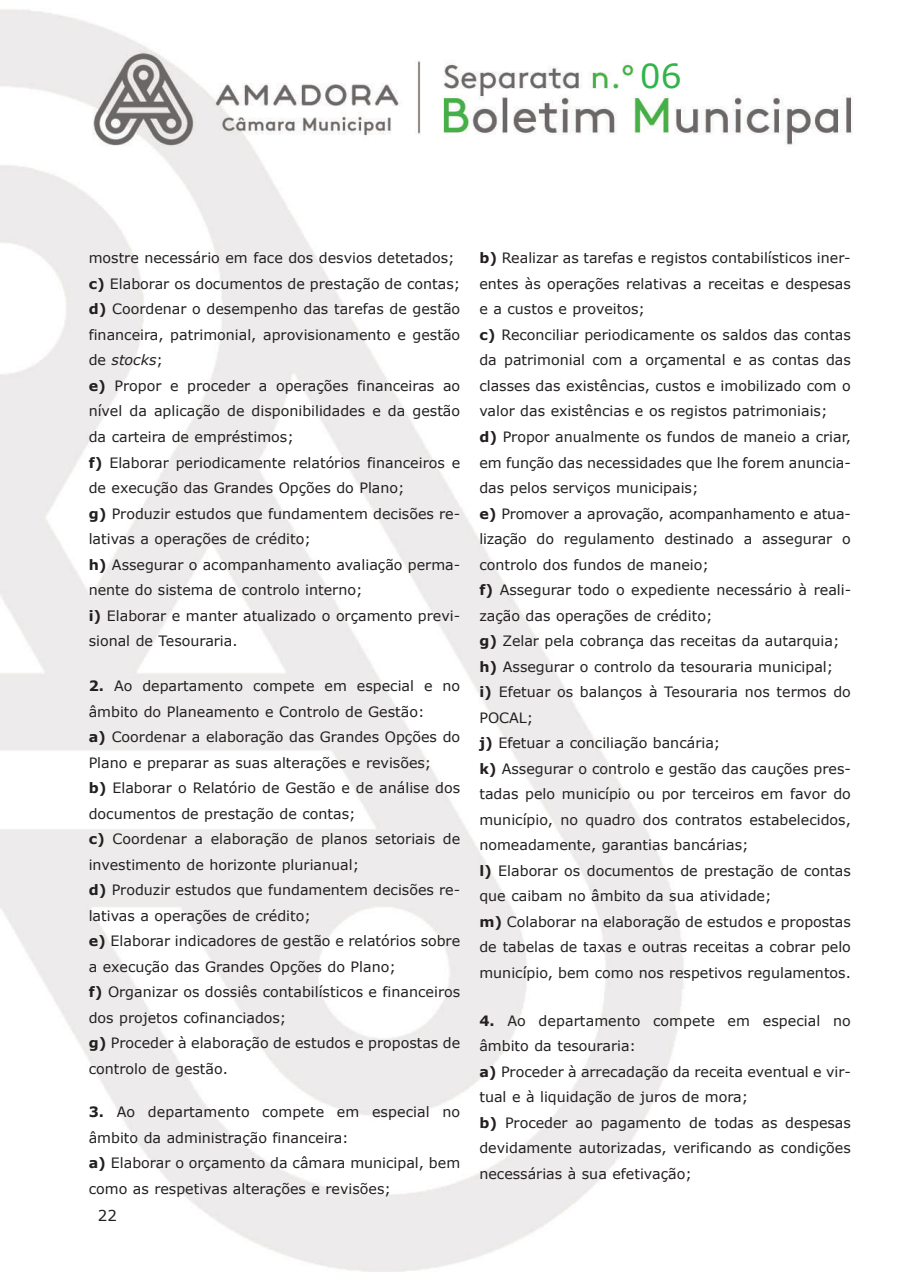
<style>
.page{position:relative;width:902px;height:1272px;background:#fff}
.page>*{position:absolute;margin:0;border:0;box-sizing:border-box;transform-origin:0 0}
.t1{font:33px "Verdana";color:#31b44b}
.t2{font:15px "Verdana";color:#231f20}
.t3{font:14.25px/25.5px "Verdana";color:#231f20}
.s1{font-weight:700}
.s2{font-style:italic}
</style>
<div class="page">
<img style="left:0;top:9px;width:853px;height:1262px">
<h1 class="t1" style="left:639px;top:55px;width:43px">06</h1>
<p class="t3" style="left:89px;top:245px;width:373px">mostre necessário em face dos desvios detetados; <span class="s1">c)</span> Elaborar os documentos de prestação de contas; <span class="s1">d)</span> Coordenar o desempenho das tarefas de gestão financeira, patrimonial, aprovisionamento e gestão de <span class="s2">stocks</span>;<br><span class="s1">e)</span> Propor e proceder a operações financeiras ao nível da aplicação de disponibilidades e da gestão da carteira de empréstimos;<br><span class="s1">f)</span> Elaborar periodicamente relatórios financeiros e de execução das Grandes Opções do Plano;<br><span class="s1">g)</span> Produzir estudos que fundamentem decisões re&shy;lativas a operações de crédito;<br><span class="s1">h)</span> Assegurar o acompanhamento avaliação perma&shy;nente do sistema de controlo interno;<br><span class="s1">i)</span> Elaborar e manter atualizado o orçamento previ&shy;sional de Tesouraria.</p>
<p class="t3" style="left:89px;top:672px;width:373px"><span class="s1">2.</span> Ao departamento compete em especial e no âmbito do Planeamento e Controlo de Gestão:<br><span class="s1">a)</span> Coordenar a elaboração das Grandes Opções do Plano e preparar as suas alterações e revisões;<br><span class="s1">b)</span> Elaborar o Relatório de Gestão e de análise dos documentos de prestação de contas;<br><span class="s1">c)</span> Coordenar a elaboração de planos setoriais de investimento de horizonte plurianual;<br><span class="s1">d)</span> Produzir estudos que fundamentem decisões re&shy;lativas a operações de crédito;<br><span class="s1">e)</span> Elaborar indicadores de gestão e relatórios sobre a execução das Grandes Opções do Plano;<br><span class="s1">f)</span> Organizar os dossiês contabilísticos e financeiros dos projetos cofinanciados;<br><span class="s1">g)</span> Proceder à elaboração de estudos e propostas de controlo de gestão.</p>
<p class="t3" style="left:89px;top:1098px;width:373px"><span class="s1">3.</span> Ao departamento compete em especial no âmbito da administração financeira:<br><span class="s1">a)</span> Elaborar o orçamento da câmara municipal, bem como as respetivas alterações e revisões;</p>
<p class="t2" style="left:98px;top:1205px;width:21px">22</p>
<p class="t3" style="left:479px;top:245px;width:373px"><span class="s1">b)</span> Realizar as tarefas e registos contabilísticos iner&shy;entes às operações relativas a receitas e despesas e a custos e proveitos;<br><span class="s1">c)</span> Reconciliar periodicamente os saldos das contas da patrimonial com a orçamental e as contas das classes das existências, custos e imobilizado com o valor das existências e os registos patrimoniais;<br><span class="s1">d)</span> Propor anualmente os fundos de maneio a criar, em função das necessidades que lhe forem anuncia&shy;das pelos serviços municipais;<br><span class="s1">e)</span> Promover a aprovação, acompanhamento e atua&shy;lização do regulamento destinado a assegurar o controlo dos fundos de maneio;<br><span class="s1">f)</span> Assegurar todo o expediente necessário à reali&shy;zação das operações de crédito;<br><span class="s1">g)</span> Zelar pela cobrança das receitas da autarquia; <span class="s1">h)</span> Assegurar o controlo da tesouraria municipal;<br><span class="s1">i)</span> Efetuar os balanços à Tesouraria nos termos do POCAL;<br><span class="s1">j)</span> Efetuar a conciliação bancária;<br><span class="s1">k)</span> Assegurar o controlo e gestão das cauções pres&shy;tadas pelo município ou por terceiros em favor do município, no quadro dos contratos estabelecidos, nomeadamente, garantias bancárias;<br><span class="s1">l)</span> Elaborar os documentos de prestação de contas que caibam no âmbito da sua atividade;<br><span class="s1">m)</span> Colaborar na elaboração de estudos e propostas de tabelas de taxas e outras receitas a cobrar pelo município, bem como nos respetivos regulamentos.</p>
<p class="t3" style="left:479px;top:1007px;width:373px"><span class="s1">4.</span> Ao departamento compete em especial no âmbito da tesouraria:<br><span class="s1">a)</span> Proceder à arrecadação da receita eventual e vir&shy;tual e à liquidação de juros de mora;<br><span class="s1">b)</span> Proceder ao pagamento de todas as despesas devidamente autorizadas, verificando as condições necessárias à sua efetivação;</p>
</div>
